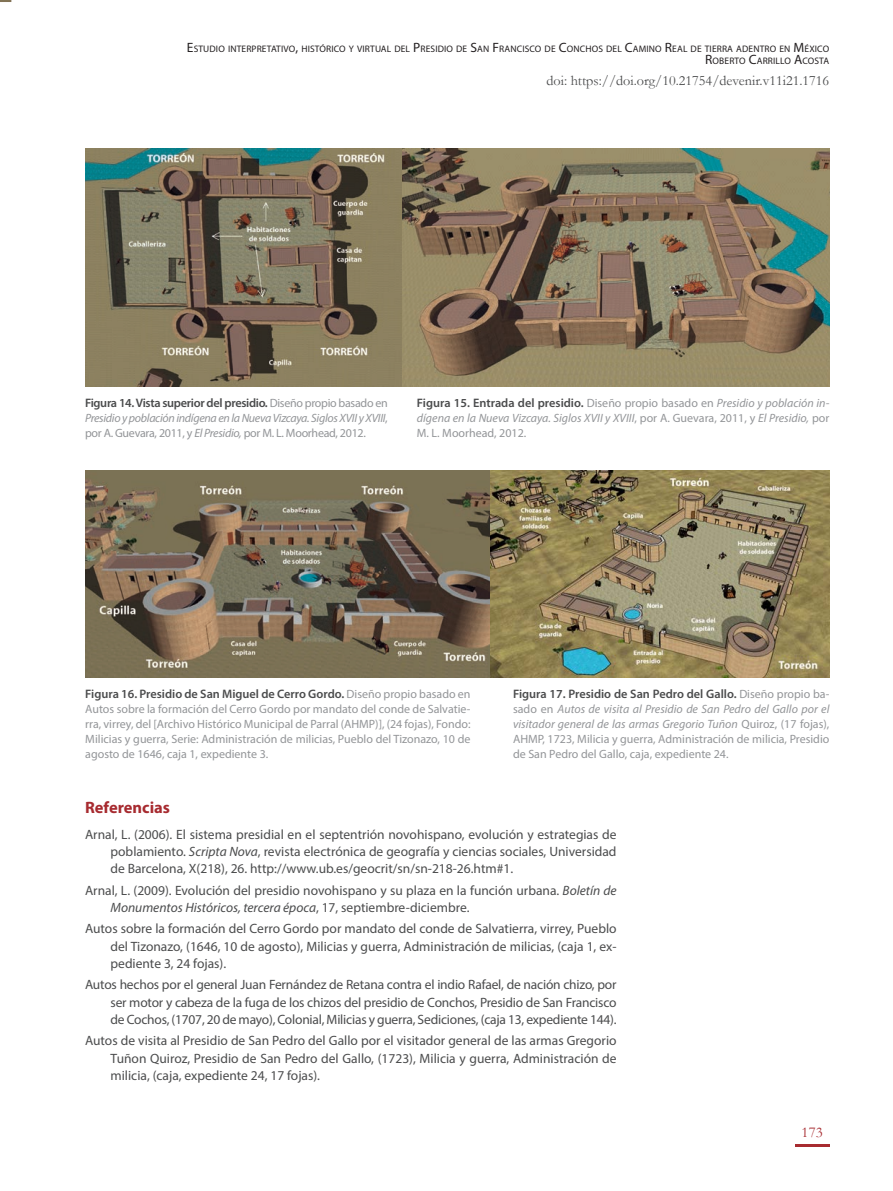
<style>
.page{position:relative;width:893px;height:1191px;background:#fff}
.page>*{position:absolute;margin:0;border:0;box-sizing:border-box;transform-origin:0 0}
.Subtítulo_1{font:700 16.5px "Myriad Pro";color:#a72b30}
.t1{font:15px "Garamond";color:#a72b30}
.t2{font:14.25px "Garamond";color:#4b4c4d}
.bibliografia{font:13.5px/17.2px "Myriad Pro";color:#4b4c4d;text-align:justify}
.Nombre_Figura{font:600 12.3px "Myriad Pro";color:#4b4c4d}
.Nombre_Figura-2{font:600 12.3px "Myriad Pro";letter-spacing:-.025em;color:#4b4c4d}
.Nombre_Figura-3{font:12px/15px "Myriad Pro";color:#939598;text-align:justify}
.Nombre_Figura-4{font:italic 12px/15px "Myriad Pro";letter-spacing:-.025em;color:#939598}
.Nombre_Figura-5{font:italic 12px/15px "Myriad Pro";color:#939598}
.t3{font:9.45px/12px "Myriad Pro";letter-spacing:.015em;color:#231f20;text-align:right}
.s1{font-size:13.5px}
.s2{font-weight:400;font-size:12px;color:#939598}
.s3{font-style:normal}
.s4{font-weight:400;font-style:italic;font-size:12px;color:#939598}
.s5{font-style:italic}
</style>
<div class="page">
<hr style="left:795px;top:1144px;width:34px;height:2px;background:#a72b30">
<svg style="left:0;top:0;width:11px;height:2px"></svg>
<img style="left:85px;top:149px;width:744px;height:237px">
<img style="left:85px;top:470px;width:744px;height:207px">
<p class="t3" style="left:187px;top:42px;width:644px"><span class="s1">E</span>STUDIO INTERPRETATIVO<span class="s1">,</span> HISTÓRICO Y VIRTUAL DEL <span class="s1">P</span>RESIDIO DE <span class="s1">S</span>AN <span class="s1">F</span>RANCISCO DE <span class="s1">C</span>ONCHOS DEL <span class="s1">C</span>AMINO <span class="s1">R</span>EAL DE TIERRA ADENTRO EN <span class="s1">M</span> ÉXICO<br><span class="s1">R</span>OBERTO <span class="s1">C</span>ARRILLO <span class="s1">A</span>COSTA</p>
<p class="t2" style="left:546px;top:71px;width:284px">doi: https://doi.org/10.21754/devenir.v11i21.1716</p>
<p class="Nombre_Figura-2" style="left:85px;top:395px;width:304px">Figura 14. Vista superior del presidio. <span class="s2">Diseño propio basado en</span></p>
<p class="Nombre_Figura-4" style="left:85px;top:410px;width:304px">Presidio y población indígena en la Nueva Vizcaya. Siglos XVII y XVIII<span class="s3">, por A. Guevara, 2011, y</span> El Presidio, <span class="s3">por M. L. Moorhead, 2012.</span></p>
<p class="Nombre_Figura" style="left:417px;top:395px;width:414px">Figura 15. Entrada del presidio. <span class="s2">Diseño propio basado en</span> <span class="s4">Presidio y población in-</span></p>
<p class="Nombre_Figura-5" style="left:417px;top:410px;width:414px">dígena en la Nueva Vizcaya. Siglos XVII y XVIII<span class="s3">, por A. Guevara, 2011, y</span> El Presidio, <span class="s3">por<br>M. L. Moorhead, 2012.</span></p>
<p class="Nombre_Figura" style="left:85px;top:686px;width:387px">Figura 16. Presidio de San Miguel de Cerro Gordo. <span class="s2">Diseño propio basado en</span></p>
<p class="Nombre_Figura-3" style="left:85px;top:701px;width:387px">Autos sobre la formación del Cerro Gordo por mandato del conde de Salvatie&shy;rra, virrey, del [Archivo Histórico Municipal de Parral (AHMP)], (24 fojas), Fondo:<br>Milicias y guerra, Serie: Administración de milicias, Pueblo del Tizonazo, 10 de agosto de 1646, caja 1, expediente 3.</p>
<p class="Nombre_Figura" style="left:513px;top:686px;width:318px">Figura 17. Presidio de San Pedro del Gallo. <span class="s2">Diseño propio ba-</span></p>
<p class="Nombre_Figura-3" style="left:513px;top:701px;width:318px">sado en <span class="s5">Autos de visita al Presidio de San Pedro del Gallo por el visitador general de las armas Gregorio Tuñon</span> Quiroz, (17 fojas), AHMP, 1723, Milicia y guerra, Administración de milicia, Presidio de San Pedro del Gallo, caja, expediente 24.</p>
<p class="Subtítulo_1" style="left:85px;top:796px;width:87px">Referencias</p>
<p class="bibliografia" style="left:111px;top:825px;width:507px;text-indent:-26px">Arnal, L. (2006). El sistema presidial en el septentrión novohispano, evolución y estrategias de poblamiento. <span class="s5">Scripta Nova</span>, revista electrónica de geografía y ciencias sociales, Universidad de Barcelona, X(218), 26. http://www.ub.es/geocrit/sn/sn-218-26.htm#1.</p>
<p class="bibliografia" style="left:111px;top:881px;width:507px;text-indent:-26px">Arnal, L. (2009). Evolución del presidio novohispano y su plaza en la función urbana. <span class="s5">Boletín de<br>Monumentos Históricos, tercera época</span>, 17, septiembre-diciembre.</p>
<p class="bibliografia" style="left:111px;top:920px;width:508px;text-indent:-26px">Autos sobre la formación del Cerro Gordo por mandato del conde de Salvatierra, virrey, Pueblo del Tizonazo, (1646, 10 de agosto), Milicias y guerra, Administración de milicias, (caja 1, ex&shy;pediente 3, 24 fojas).</p>
<p class="bibliografia" style="left:111px;top:976px;width:508px;text-indent:-26px">Autos hechos por el general Juan Fernández de Retana contra el indio Rafael, de nación chizo, por ser motor y cabeza de la fuga de los chizos del presidio de Conchos, Presidio de San Francisco de Cochos, (1707, 20 de mayo), Colonial, Milicias y guerra, Sediciones, (caja 13, expediente 144).</p>
<p class="bibliografia" style="left:111px;top:1032px;width:508px;text-indent:-26px">Autos de visita al Presidio de San Pedro del Gallo por el visitador general de las armas Gregorio Tuñon Quiroz, Presidio de San Pedro del Gallo, (1723), Milicia y guerra, Administración de milicia, (caja, expediente 24, 17 fojas).</p>
<p class="t1" style="left:802px;top:1122px;width:23px">173</p>
</div>
